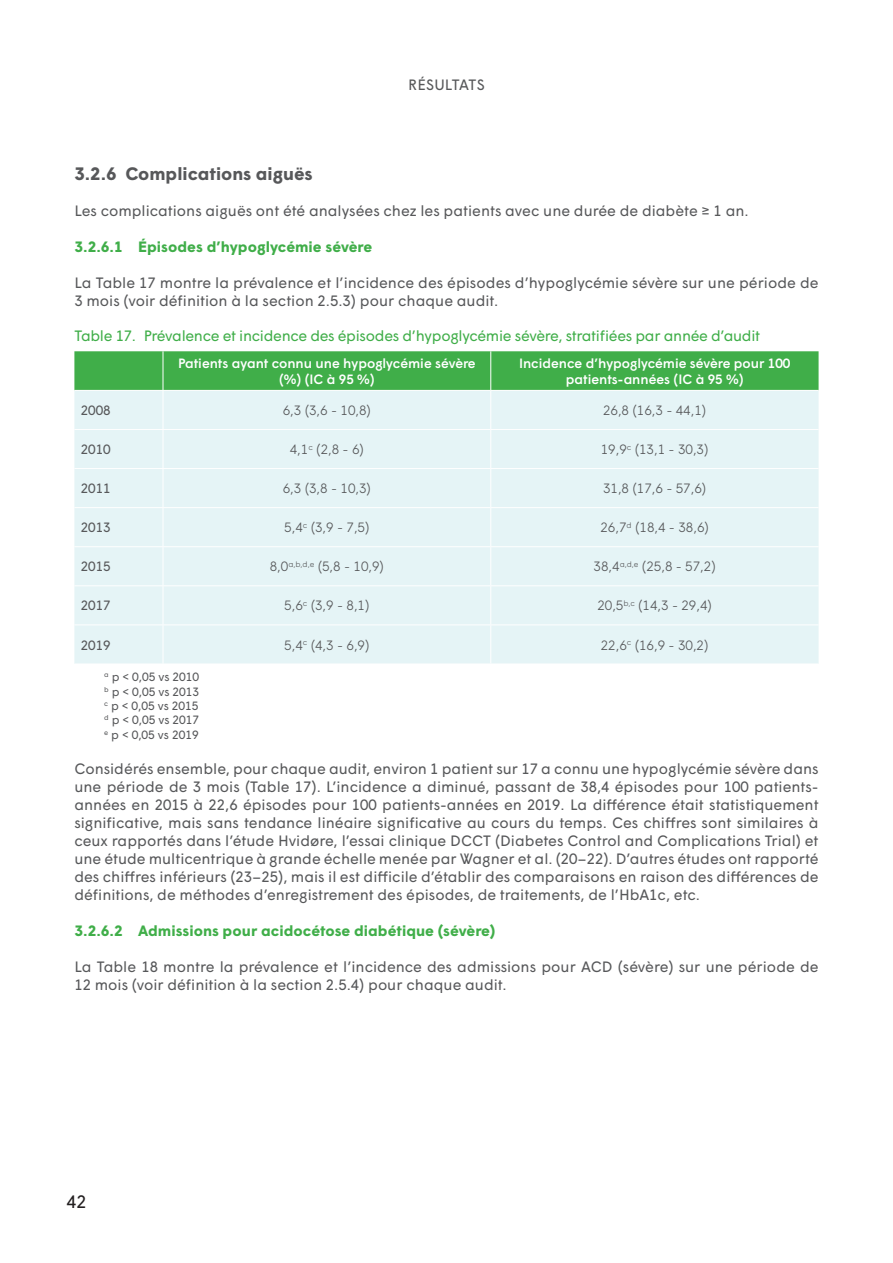
<style>
.page{position:relative;width:893px;height:1263px;background:#fff}
.page>*{position:absolute;margin:0;border:0;box-sizing:border-box;transform-origin:0 0}
.t1{font:700 18px "Wigrum";color:#57585a}
.t2{font:18px "Wigrum";color:#231f20}
.Body_text{font:15px/18px "Wigrum";color:#57585a}
.t3{font:15px "Wigrum";letter-spacing:-.02em;color:#40ae49}
.t4{font:700 15px "Wigrum";color:#40ae49}
.Table__darkgrey_cent{font:300 13.5px "Wigrum";color:#57585a}
.Table__paper_left{font:500 13.5px/16.2px "Wigrum";color:#fff;text-align:center}
.Table__darkgrey_left{font:13.5px "Wigrum";color:#57585a}
.Footnote_text{font:12px "Wigrum";color:#57585a}
</style>
<div class="page">
<div style="left:74px;top:351px;width:745px;height:39px;background:#40ae49"></div>
<div style="left:74px;top:391px;width:745px;height:273px;background:#e5f4f6"></div>
<hr style="left:163px;top:351px;width:1px;height:39px;background:#fff">
<hr style="left:163px;top:391px;width:1px;height:38px;background:#fff">
<hr style="left:163px;top:430px;width:1px;height:38px;background:#fff">
<hr style="left:163px;top:469px;width:1px;height:38px;background:#fff">
<hr style="left:163px;top:508px;width:1px;height:38px;background:#fff">
<hr style="left:163px;top:547px;width:1px;height:38px;background:#fff">
<hr style="left:163px;top:586px;width:1px;height:38px;background:#fff">
<hr style="left:163px;top:625px;width:1px;height:39px;background:#fff">
<hr style="left:490px;top:351px;width:1px;height:39px;background:#fff">
<hr style="left:490px;top:391px;width:1px;height:38px;background:#fff">
<hr style="left:490px;top:430px;width:1px;height:38px;background:#fff">
<hr style="left:490px;top:469px;width:1px;height:38px;background:#fff">
<hr style="left:490px;top:508px;width:1px;height:38px;background:#fff">
<hr style="left:490px;top:547px;width:1px;height:38px;background:#fff">
<hr style="left:490px;top:586px;width:1px;height:38px;background:#fff">
<hr style="left:490px;top:625px;width:1px;height:39px;background:#fff">
<hr style="left:74px;top:429px;width:89px;height:1px;background:#fff">
<hr style="left:163px;top:429px;width:328px;height:1px;background:#fff">
<hr style="left:491px;top:429px;width:328px;height:1px;background:#fff">
<hr style="left:74px;top:468px;width:89px;height:1px;background:#fff">
<hr style="left:163px;top:468px;width:328px;height:1px;background:#fff">
<hr style="left:491px;top:468px;width:328px;height:1px;background:#fff">
<hr style="left:74px;top:507px;width:89px;height:1px;background:#fff">
<hr style="left:163px;top:507px;width:328px;height:1px;background:#fff">
<hr style="left:491px;top:507px;width:328px;height:1px;background:#fff">
<hr style="left:74px;top:546px;width:89px;height:1px;background:#fff">
<hr style="left:163px;top:546px;width:328px;height:1px;background:#fff">
<hr style="left:491px;top:546px;width:328px;height:1px;background:#fff">
<hr style="left:74px;top:585px;width:89px;height:1px;background:#fff">
<hr style="left:163px;top:585px;width:328px;height:1px;background:#fff">
<hr style="left:491px;top:585px;width:328px;height:1px;background:#fff">
<hr style="left:74px;top:624px;width:89px;height:1px;background:#fff">
<hr style="left:163px;top:624px;width:328px;height:1px;background:#fff">
<hr style="left:491px;top:624px;width:328px;height:1px;background:#fff">
<p class="Body_text" style="left:408px;top:75px;width:19px">Résultats</p>
<p class="t1" style="left:74px;top:160px;width:240px">3.2.6 Complications aiguës</p>
<p class="Body_text" style="left:74px;top:201px;width:676px">Les complications aiguës ont été analysées chez les patients avec une durée de diabète ≥ 1 an.</p>
<p class="t4" style="left:74px;top:235px;width:299px">3.2.6.1 Épisodes d’hypoglycémie sévère</p>
<p class="Body_text" style="left:74px;top:273px;width:746px">La Table 17 montre la prévalence et l’incidence des épisodes d’hypoglycémie sévère sur une période de<br>3 mois (voir définition à la section 2.5.3) pour chaque audit.</p>
<p class="t3" style="left:74px;top:324px;width:687px">Table 17. Prévalence et incidence des épisodes d’hypoglycémie sévère, stratifiées par année d’audit</p>
<p class="Table__paper_left" style="left:178px;top:354px;width:299px">Patients ayant connu une hypoglycémie sévère (%) (IC à 95 %)</p>
<p class="Table__paper_left" style="left:519px;top:354px;width:273px">Incidence d’hypoglycémie sévère pour 100 patients-années (IC à 95 %)</p>
<p class="Table__darkgrey_left" style="left:81px;top:400px;width:31px">2008</p>
<p class="Table__darkgrey_cent" style="left:283px;top:400px;width:90px">6,3 (3,6 - 10,8)</p>
<p class="Table__darkgrey_cent" style="left:603px;top:400px;width:105px">26,8 (16,3 - 44,1)</p>
<p class="Table__darkgrey_left" style="left:81px;top:439px;width:31px">2010</p>
<p class="Table__darkgrey_cent" style="left:290px;top:439px;width:76px">4,1<sup>c</sup> (2,8 - 6)</p>
<p class="Table__darkgrey_cent" style="left:601px;top:439px;width:109px">19,9<sup>c</sup> (13,1 - 30,3)</p>
<p class="Table__darkgrey_left" style="left:81px;top:478px;width:31px">2011</p>
<p class="Table__darkgrey_cent" style="left:283px;top:478px;width:90px">6,3 (3,8 - 10,3)</p>
<p class="Table__darkgrey_cent" style="left:603px;top:478px;width:105px">31,8 (17,6 - 57,6)</p>
<p class="Table__darkgrey_left" style="left:81px;top:517px;width:31px">2013</p>
<p class="Table__darkgrey_cent" style="left:284px;top:517px;width:87px">5,4<sup>c</sup> (3,9 - 7,5)</p>
<p class="Table__darkgrey_cent" style="left:600px;top:517px;width:110px">26,7<sup>d</sup> (18,4 - 38,6)</p>
<p class="Table__darkgrey_left" style="left:81px;top:556px;width:31px">2015</p>
<p class="Table__darkgrey_cent" style="left:270px;top:556px;width:116px">8,0<sup>a,b,d,e</sup> (5,8 - 10,9)</p>
<p class="Table__darkgrey_cent" style="left:594px;top:556px;width:124px">38,4<sup>a,d,e</sup> (25,8 - 57,2)</p>
<p class="Table__darkgrey_left" style="left:81px;top:595px;width:31px">2017</p>
<p class="Table__darkgrey_cent" style="left:284px;top:595px;width:87px">5,6<sup>c</sup> (3,9 - 8,1)</p>
<p class="Table__darkgrey_cent" style="left:597px;top:595px;width:116px">20,5<sup>b,c</sup> (14,3 - 29,4)</p>
<p class="Table__darkgrey_left" style="left:81px;top:634px;width:31px">2019</p>
<p class="Table__darkgrey_cent" style="left:284px;top:634px;width:87px">5,4<sup>c</sup> (4,3 - 6,9)</p>
<p class="Table__darkgrey_cent" style="left:601px;top:634px;width:109px">22,6<sup>c</sup> (16,9 - 30,2)</p>
<p class="Footnote_text" style="left:104px;top:668px;width:97px"><sup>a</sup> p &lt; 0,05 vs 2010</p>
<p class="Footnote_text" style="left:104px;top:682px;width:97px"><sup>b</sup> p &lt; 0,05 vs 2013</p>
<p class="Footnote_text" style="left:104px;top:697px;width:96px"><sup>c</sup> p &lt; 0,05 vs 2015</p>
<p class="Footnote_text" style="left:104px;top:711px;width:97px"><sup>d</sup> p &lt; 0,05 vs 2017</p>
<p class="Footnote_text" style="left:104px;top:725px;width:96px"><sup>e</sup> p &lt; 0,05 vs 2019</p>
<p class="Body_text" style="left:74px;top:759px;width:746px;text-align:justify">Considérés ensemble, pour chaque audit, environ 1 patient sur 17 a connu une hypoglycémie sévère dans une période de 3 mois (Table 17). L’incidence a diminué, passant de 38,4 épisodes pour 100 patients&shy;années en 2015 à 22,6 épisodes pour 100 patients-années en 2019. La différence était statistiquement significative, mais sans tendance linéaire significative au cours du temps. Ces chiffres sont similaires à ceux rapportés dans l’étude Hvidøre, l’essai clinique DCCT (Diabetes Control and Complications Trial) et une étude multicentrique à grande échelle menée par Wagner et al. (20–22). D’autres études ont rapporté des chiffres inférieurs (23–25), mais il est difficile d’établir des comparaisons en raison des différences de définitions, de méthodes d’enregistrement des épisodes, de traitements, de l’HbA1c, etc.</p>
<p class="t4" style="left:74px;top:919px;width:422px">3.2.6.2 Admissions pour acidocétose diabétique (sévère)</p>
<p class="Body_text" style="left:74px;top:957px;width:746px">La Table 18 montre la prévalence et l’incidence des admissions pour ACD (sévère) sur une période de<br>12 mois (voir définition à la section 2.5.4) pour chaque audit.</p>
<p class="t2" style="left:67px;top:1188px;width:21px">42</p>
</div>
